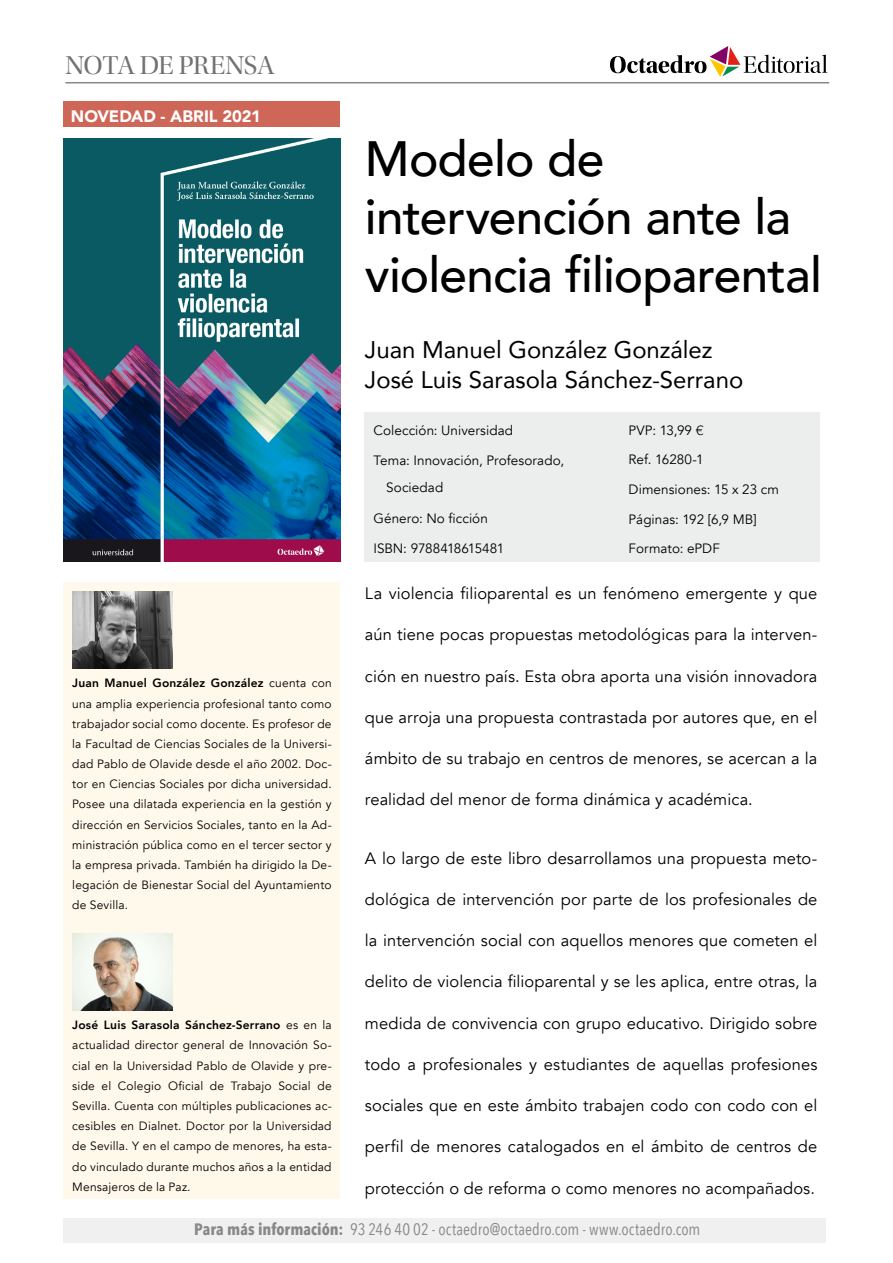
<style>
.page{position:relative;width:893px;height:1263px;background:#fff}
.page>*{position:absolute;margin:0;border:0;box-sizing:border-box;transform-origin:0 0}
.Sub_1{font:500 49.5px/58.1px "Avenir";letter-spacing:-.015em;color:#000}
.t1{font:27px "Utopia Std Disp";letter-spacing:-.02em;color:#707172}
.Autor-1{font:24px "Avenir";letter-spacing:-.005em;color:#000}
.Sinopsis{font:16.5px "Avenir";letter-spacing:.005em;color:#000}
.t2{font:16.5px "Avenir Next Condensed";letter-spacing:.005em;color:#87888a}
.t3{font:900 16.5px "Avenir";letter-spacing:-.005em;color:#fff}
.Datos{font:13.5px/26.5px "Avenir";letter-spacing:.005em;color:#000}
.Text_Autor{font:12px/20.2px "Avenir";letter-spacing:.015em;color:#000;text-align:justify}
.s1{font-weight:800}
.s2{font-family:"Helvetica Neue LT Std";font-weight:300}
.s3{font-weight:700}
</style>
<div class="page">
<div style="left:64px;top:1218px;width:762px;height:25px;background:#f0f0f1"></div>
<div style="left:365px;top:412px;width:455px;height:150px;background:#eceded"></div>
<img style="left:64px;top:138px;width:276px;height:424px">
<div style="left:64px;top:583px;width:276px;height:616px;background:#fff9ec"></div>
<img style="left:72px;top:592px;width:100px;height:76px">
<img style="left:72px;top:934px;width:100px;height:76px">
<svg style="left:610px;top:46px;width:217px;height:31px"></svg>
<hr style="left:65px;top:82px;width:764px;height:1px;background:#87888a">
<div style="left:64px;top:102px;width:276px;height:25px;background:#cf6758"></div>
<p class="t1" style="left:65px;top:51px;width:211px">NOTA DE PRENSA</p>
<p class="t3" style="left:71px;top:102px;width:191px">NOVEDAD - ABRIL 2021</p>
<p class="Text_Autor" style="left:72px;top:673px;width:261px"><span class="s1">Juan Manuel González González</span> cuenta con una amplia experiencia profesional tanto como trabajador social como docente. Es profesor de la Facultad de Ciencias Sociales de la Universi&shy;dad Pablo de Olavide desde el año 2002. Doc&shy;tor en Ciencias Sociales por dicha universidad.<br>Posee una dilatada experiencia en la gestión y dirección en Servicios Sociales, tanto en la Ad&shy;ministración pública como en el tercer sector y la empresa privada. También ha dirigido la De&shy;legación de Bienestar Social del Ayuntamiento de Sevilla.</p>
<p class="Text_Autor" style="left:72px;top:1015px;width:261px"><span class="s1">José Luis Sarasola Sánchez-Serrano</span> es en la actualidad director general de Innovación So&shy;cial en la Universidad Pablo de Olavide y pre&shy;side el Colegio Oficial de Trabajo Social de Sevilla. Cuenta con múltiples publicaciones ac&shy;cesibles en Dialnet. Doctor por la Universidad de Sevilla. Y en el campo de menores, ha esta&shy;do vinculado durante muchos años a la entidad Mensajeros de la Paz.</p>
<p class="Sub_1" style="left:365px;top:127px;width:459px">Modelo de intervención ante la violencia filioparental</p>
<p class="Autor-1" style="left:365px;top:330px;width:349px">Juan Manuel González González</p>
<p class="Autor-1" style="left:365px;top:360px;width:380px">José Luis Sarasola Sánchez-Serrano</p>
<p class="Datos" style="left:373px;top:417px;width:141px">Colección: Universidad</p>
<p class="Datos" style="left:386px;top:448px;width:179px;text-indent:-13px">Tema: Innovación, Profesorado,<br>Sociedad</p>
<p class="Datos" style="left:373px;top:505px;width:116px">Género: No ficción</p>
<p class="Datos" style="left:373px;top:536px;width:132px">ISBN: 9788418615481</p>
<p class="Datos" style="left:629px;top:417px;width:76px">PVP: 13,99 <span class="s2">€</span></p>
<p class="Datos" style="left:629px;top:447px;width:77px">Ref. 16280-1</p>
<p class="Datos" style="left:629px;top:476px;width:152px">Dimensiones: 15 x 23 cm</p>
<p class="Datos" style="left:629px;top:506px;width:129px">Páginas: 192 [6,9 MB]</p>
<p class="Datos" style="left:629px;top:536px;width:93px">Formato: ePDF</p>
<p class="Sinopsis" style="left:365px;top:584px;width:454px">La violencia filioparental es un fenómeno emergente y que</p>
<p class="Sinopsis" style="left:365px;top:625px;width:454px">aún tiene pocas propuestas metodológicas para la interven-</p>
<p class="Sinopsis" style="left:365px;top:666px;width:454px">ción en nuestro país. Esta obra aporta una visión innovadora</p>
<p class="Sinopsis" style="left:365px;top:707px;width:454px">que arroja una propuesta contrastada por autores que, en el</p>
<p class="Sinopsis" style="left:365px;top:748px;width:454px">ámbito de su trabajo en centros de menores, se acercan a la</p>
<p class="Sinopsis" style="left:365px;top:790px;width:389px">realidad del menor de forma dinámica y académica.</p>
<p class="Sinopsis" style="left:365px;top:848px;width:454px">A lo largo de este libro desarrollamos una propuesta meto-</p>
<p class="Sinopsis" style="left:365px;top:889px;width:454px">dológica de intervención por parte de los profesionales de</p>
<p class="Sinopsis" style="left:365px;top:930px;width:454px">la intervención social con aquellos menores que cometen el</p>
<p class="Sinopsis" style="left:365px;top:972px;width:454px">delito de violencia filioparental y se les aplica, entre otras, la</p>
<p class="Sinopsis" style="left:365px;top:1013px;width:454px">medida de convivencia con grupo educativo. Dirigido sobre</p>
<p class="Sinopsis" style="left:365px;top:1054px;width:454px">todo a profesionales y estudiantes de aquellas profesiones</p>
<p class="Sinopsis" style="left:365px;top:1095px;width:454px">sociales que en este ámbito trabajen codo con codo con el</p>
<p class="Sinopsis" style="left:365px;top:1137px;width:454px">perfil de menores catalogados en el ámbito de centros de</p>
<p class="Sinopsis" style="left:365px;top:1178px;width:451px">protección o de reforma o como menores no acompañados.</p>
<h3 class="t2" style="left:194px;top:1214px;width:508px"><span class="s3">Para más información:</span> 93 246 40 02 - octaedro@octaedro.com - www.octaedro.com</h3>
</div>
